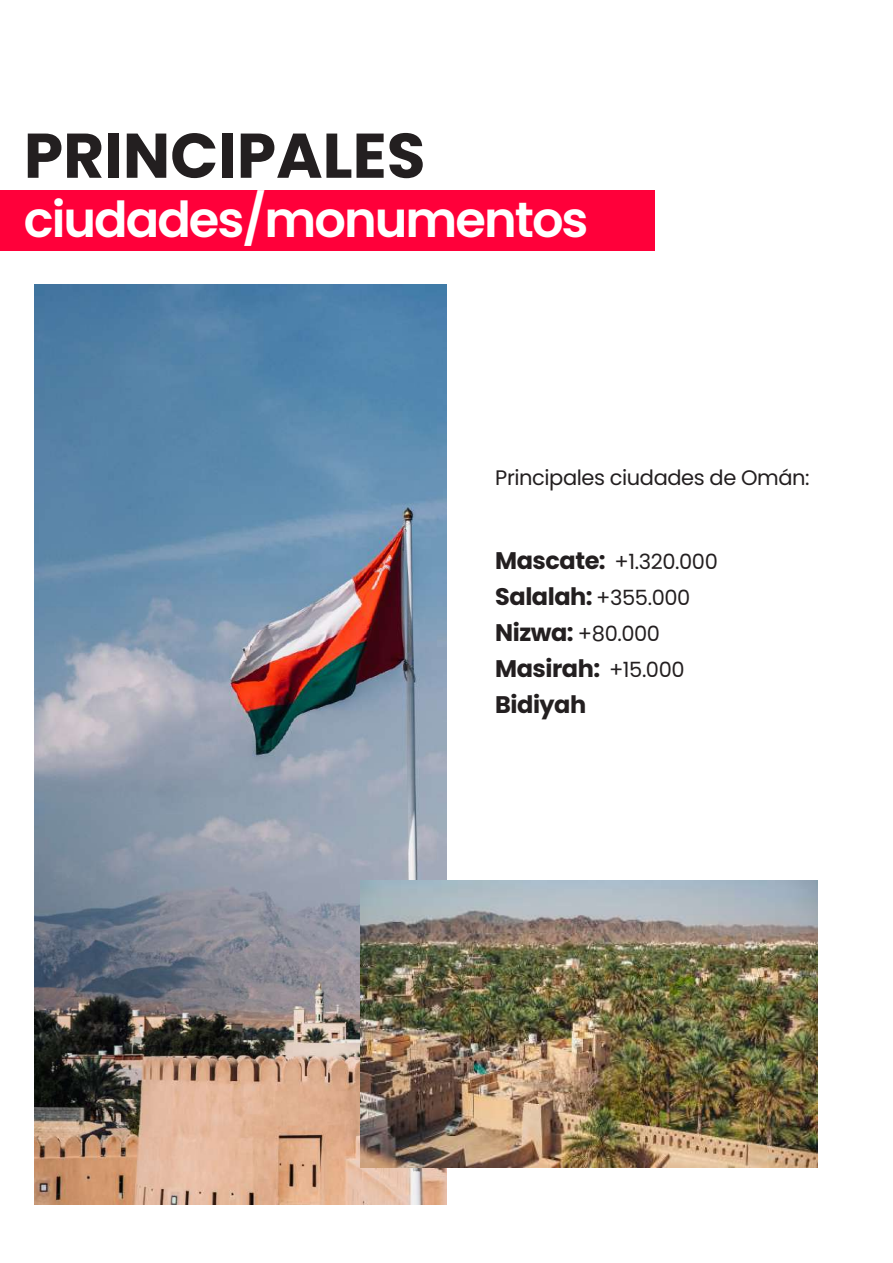
<style>
.page{position:relative;width:893px;height:1263px;background:#fff}
.page>*{position:absolute;margin:0;border:0;box-sizing:border-box;transform-origin:0 0}
.t1{font:700 63px "Poppins";color:#231f20}
.t2{font:600 49.5px "Poppins";letter-spacing:-.04em;color:#fff}
.t3{font:700 24px/36px "Poppins";letter-spacing:-.02em;color:#231f20}
.t4{font:21px "Poppins";letter-spacing:-.02em;color:#231f20}
.s1{font-weight:700;font-size:24px}
.s2{font-weight:400;font-size:21px}
</style>
<div class="page">
<img style="left:34px;top:285px;width:412px;height:919px">
<div style="left:0;top:191px;width:655px;height:60px;background:#ff003a"></div>
<img style="left:360px;top:880px;width:457px;height:287px">
<h1 class="t1" style="left:24px;top:119px;width:403px">PRINCIPALES</h1>
<h2 class="t2" style="left:24px;top:191px;width:566px">ciudades/monumentos</h2>
<p class="t4" style="left:495px;top:466px;width:316px">Principales ciudades de Omán:</p>
<p class="t4" style="left:495px;top:549px;width:224px"><span class="s1">Mascate:</span> +1.320.000</p>
<p class="t3" style="left:495px;top:579px;width:197px">Salalah: <span class="s2">+355.000</span></p>
<p class="t4" style="left:495px;top:621px;width:166px"><span class="s1">Nizwa:</span> +80.000</p>
<p class="t3" style="left:495px;top:651px;width:191px">Masirah: <span class="s2">+15.000<br></span>Bidiyah</p>
</div>
